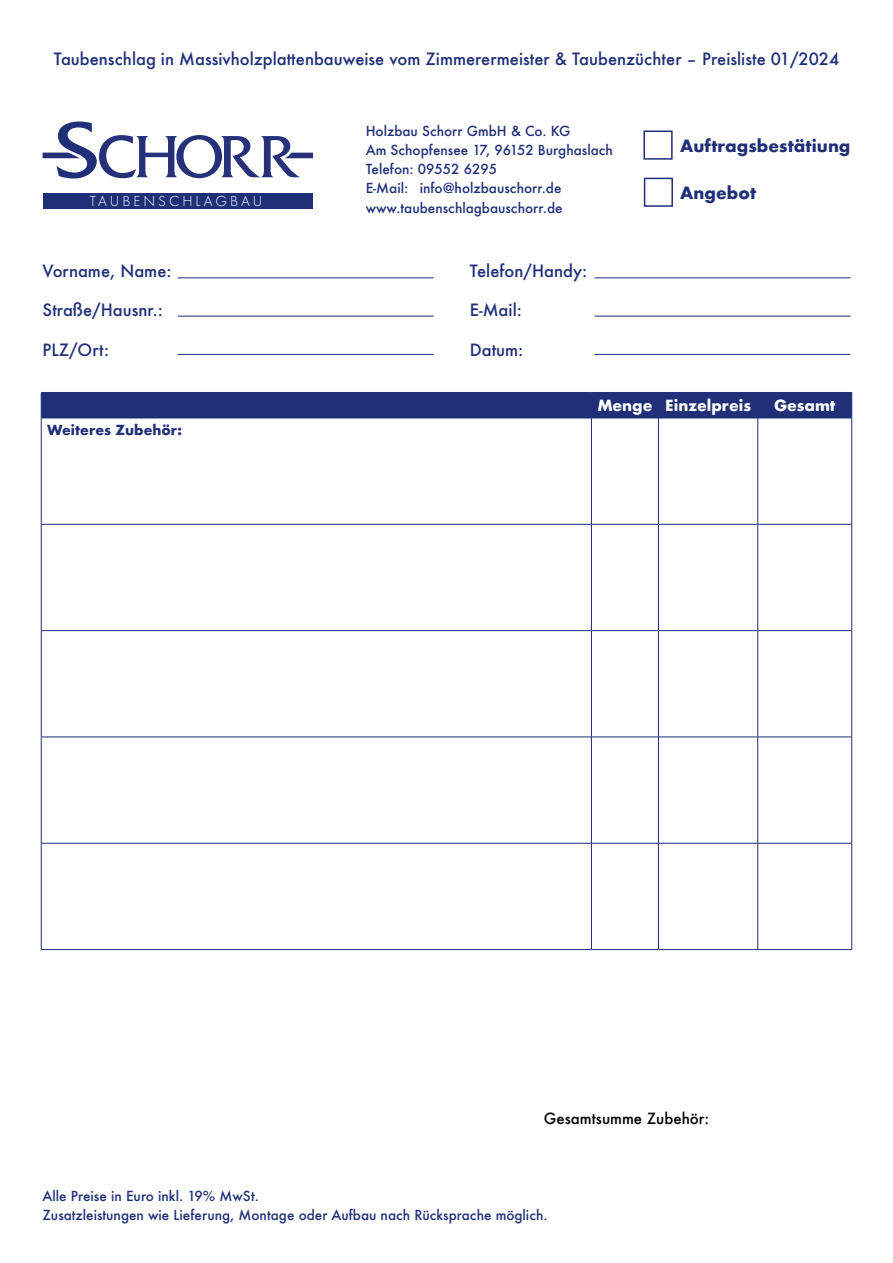
<style>
.page{position:relative;width:893px;height:1263px;background:#fff}
.page>*{position:absolute;margin:0;border:0;box-sizing:border-box;transform-origin:0 0}
.t1{font:500 16.5px "Futura";color:#1f2f78}
.t2{font:700 16.5px "Futura";color:#1f2f78}
.t3{font:300 15.15px "Futura PT";letter-spacing:.2em;color:#fff}
.t4{font:700 15px "Futura";color:#fff}
.t5{font:500 15px "Futura";color:#000}
.t6{font:500 13.5px/19.2px "Futura";color:#1f2f78}
.t7{font:700 13.5px "Futura";color:#1f2f78}
</style>
<div class="page">
<svg style="left:43px;top:121px;width:270px;height:57px"></svg>
<div style="left:43px;top:193px;width:269px;height:16px;background:#1f2f78"></div>
<hr style="left:178px;top:277px;width:256px;height:1px;background:#1f2f78">
<hr style="left:594px;top:277px;width:256px;height:1px;background:#1f2f78">
<hr style="left:178px;top:316px;width:256px;height:1px;background:#1f2f78">
<hr style="left:594px;top:316px;width:256px;height:1px;background:#1f2f78">
<hr style="left:178px;top:354px;width:256px;height:1px;background:#1f2f78">
<hr style="left:594px;top:354px;width:256px;height:1px;background:#1f2f78">
<div style="left:643px;top:130px;width:30px;height:30px;border:2px solid #1f2f78"></div>
<div style="left:644px;top:178px;width:29px;height:29px;border:2px solid #1f2f78"></div>
<hr style="left:41px;top:418px;width:550px;height:1px;background:#1f2f78">
<hr style="left:591px;top:418px;width:67px;height:1px;background:#1f2f78">
<hr style="left:658px;top:418px;width:100px;height:1px;background:#1f2f78">
<hr style="left:758px;top:418px;width:94px;height:1px;background:#1f2f78">
<hr style="left:41px;top:524px;width:550px;height:1px;background:#1f2f78">
<hr style="left:591px;top:524px;width:67px;height:1px;background:#1f2f78">
<hr style="left:658px;top:524px;width:100px;height:1px;background:#1f2f78">
<hr style="left:758px;top:524px;width:94px;height:1px;background:#1f2f78">
<hr style="left:41px;top:630px;width:550px;height:1px;background:#1f2f78">
<hr style="left:591px;top:630px;width:67px;height:1px;background:#1f2f78">
<hr style="left:658px;top:630px;width:100px;height:1px;background:#1f2f78">
<hr style="left:758px;top:630px;width:94px;height:1px;background:#1f2f78">
<hr style="left:41px;top:737px;width:550px;height:1px;background:#1f2f78">
<hr style="left:591px;top:737px;width:67px;height:1px;background:#1f2f78">
<hr style="left:658px;top:737px;width:100px;height:1px;background:#1f2f78">
<hr style="left:758px;top:737px;width:94px;height:1px;background:#1f2f78">
<hr style="left:41px;top:843px;width:550px;height:1px;background:#1f2f78">
<hr style="left:591px;top:843px;width:67px;height:1px;background:#1f2f78">
<hr style="left:658px;top:843px;width:100px;height:1px;background:#1f2f78">
<hr style="left:758px;top:843px;width:94px;height:1px;background:#1f2f78">
<hr style="left:41px;top:949px;width:550px;height:1px;background:#1f2f78">
<hr style="left:591px;top:949px;width:67px;height:1px;background:#1f2f78">
<hr style="left:658px;top:949px;width:100px;height:1px;background:#1f2f78">
<hr style="left:758px;top:949px;width:94px;height:1px;background:#1f2f78">
<div style="left:41px;top:392px;width:811px;height:26px;background:#1f2f78"></div>
<hr style="left:41px;top:418px;width:1px;height:106px;background:#1f2f78">
<hr style="left:591px;top:418px;width:1px;height:106px;background:#1f2f78">
<hr style="left:658px;top:418px;width:1px;height:106px;background:#1f2f78">
<hr style="left:757px;top:418px;width:1px;height:106px;background:#1f2f78">
<hr style="left:851px;top:418px;width:1px;height:106px;background:#1f2f78">
<hr style="left:41px;top:524px;width:1px;height:106px;background:#1f2f78">
<hr style="left:591px;top:524px;width:1px;height:106px;background:#1f2f78">
<hr style="left:658px;top:524px;width:1px;height:106px;background:#1f2f78">
<hr style="left:757px;top:524px;width:1px;height:106px;background:#1f2f78">
<hr style="left:851px;top:524px;width:1px;height:106px;background:#1f2f78">
<hr style="left:41px;top:631px;width:1px;height:106px;background:#1f2f78">
<hr style="left:591px;top:631px;width:1px;height:106px;background:#1f2f78">
<hr style="left:658px;top:631px;width:1px;height:106px;background:#1f2f78">
<hr style="left:757px;top:631px;width:1px;height:106px;background:#1f2f78">
<hr style="left:851px;top:631px;width:1px;height:106px;background:#1f2f78">
<hr style="left:41px;top:737px;width:1px;height:106px;background:#1f2f78">
<hr style="left:591px;top:737px;width:1px;height:106px;background:#1f2f78">
<hr style="left:658px;top:737px;width:1px;height:106px;background:#1f2f78">
<hr style="left:757px;top:737px;width:1px;height:106px;background:#1f2f78">
<hr style="left:851px;top:737px;width:1px;height:106px;background:#1f2f78">
<hr style="left:41px;top:843px;width:1px;height:106px;background:#1f2f78">
<hr style="left:591px;top:843px;width:1px;height:106px;background:#1f2f78">
<hr style="left:658px;top:843px;width:1px;height:106px;background:#1f2f78">
<hr style="left:757px;top:843px;width:1px;height:106px;background:#1f2f78">
<hr style="left:851px;top:843px;width:1px;height:106px;background:#1f2f78">
<p class="t1" style="left:54px;top:48px;width:787px">Taubenschlag in Massivholzplattenbauweise vom Zimmerermeister &amp; Taubenzüchter – Preisliste 01/2024</p>
<p class="t3" style="left:90px;top:193px;width:174px">TAUBENSCHLAGBAU</p>
<p class="t1" style="left:43px;top:259px;width:131px">Vorname, Name:</p>
<p class="t1" style="left:43px;top:299px;width:122px">Straße/Hausnr.:</p>
<p class="t1" style="left:43px;top:338px;width:68px">PLZ/Ort:</p>
<p class="t7" style="left:47px;top:420px;width:136px">Weiteres Zubehör:</p>
<p class="t6" style="left:366px;top:121px;width:249px">Holzbau Schorr GmbH &amp; Co. KG<br>Am Schopfensee 17, 96152 Burghaslach<br>Telefon: 09552 6295<br>E-Mail: info@holzbauschorr.de www.taubenschlagbauschorr.de</p>
<p class="t1" style="left:470px;top:259px;width:119px">Telefon/Handy:</p>
<p class="t1" style="left:470px;top:299px;width:53px">E-Mail:</p>
<p class="t1" style="left:470px;top:338px;width:55px">Datum:</p>
<p class="t2" style="left:680px;top:134px;width:172px">Auftragsbestätiung</p>
<p class="t2" style="left:680px;top:181px;width:78px">Angebot</p>
<p class="t4" style="left:597px;top:395px;width:155px">Menge Einzelpreis</p>
<p class="t4" style="left:774px;top:395px;width:63px">Gesamt</p>
<p class="t5" style="left:544px;top:1108px;width:167px">Gesamtsumme Zubehör:</p>
<p class="t6" style="left:43px;top:1186px;width:507px">Alle Preise in Euro inkl. 19% MwSt.<br>Zusatzleistungen wie Lieferung, Montage oder Aufbau nach Rücksprache möglich.</p>
</div>
